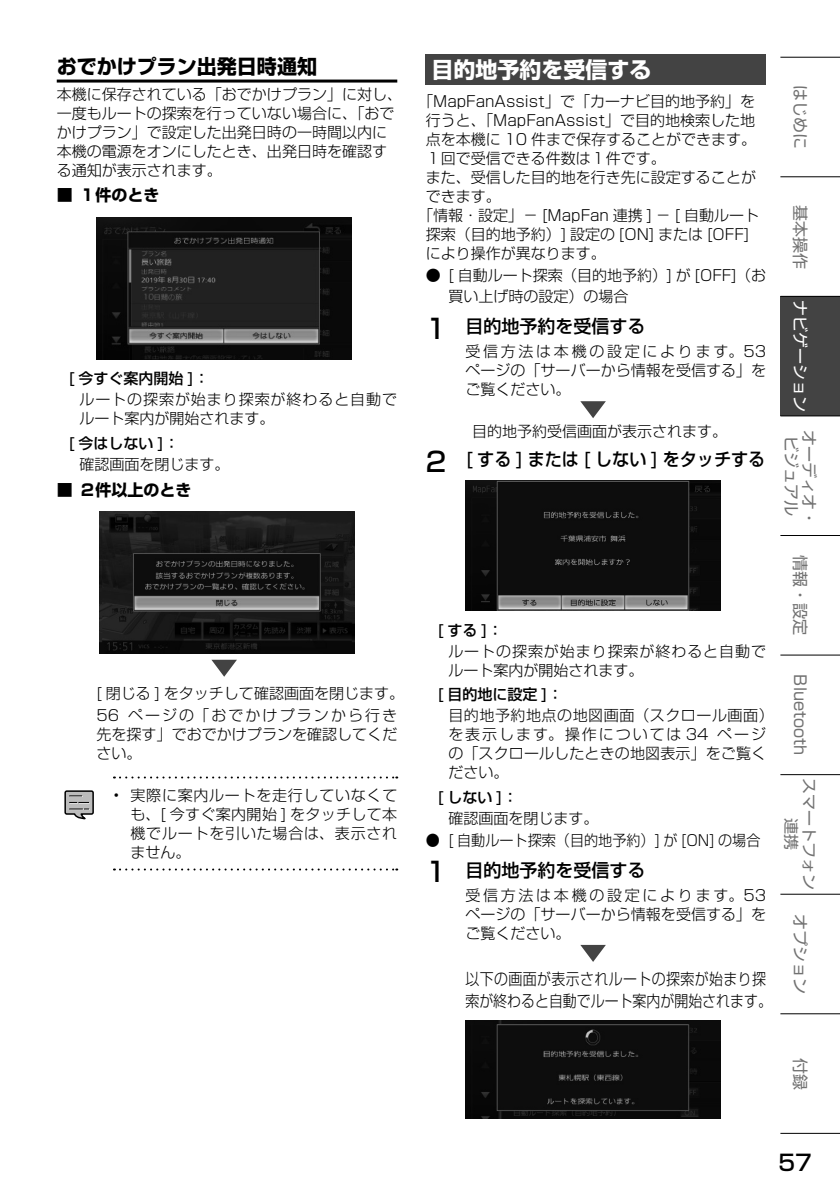
<style>
.page{position:relative;width:840px;height:1191px;background:#fff}
.page>*{position:absolute;margin:0;border:0;box-sizing:border-box;transform-origin:0 0}
.t1{font:700 22px "Shin Go Pro";color:#fff}
.t2{font:500 22px "Shin Go Pro";color:#000}
.t3{font:700 20px "Shin Go Pro";color:#000}
.t4{font:500 18px "Shin Go Pro";color:#000}
.t5{font:500 18px "Shin Go Pro";color:#000;scale:.95 1}
.t6{font:300 16px/22px "Shin Go Pro";letter-spacing:.015em;color:#000;scale:.87 1}
.t7{font:16px "Shin Go Pro";color:#727272}
.t8{font:700 16px "Shin Go Pro";color:#000}
.t9{font:16px "Shin Go Pro";color:#fff}
.t10{font:15.2px/18px "Shin Go Pro";color:#727272;text-align:center;scale:1.05 1}
.t11{font:300 15px/19px "Shin Go Pro";color:#000}
.t12{font:300 15px/19px "Shin Go Pro";letter-spacing:.06em;color:#000}
.t13{font:300 15px/19px "Shin Go Pro";letter-spacing:.035em;color:#000}
.t14{font:500 15px "Shin Go Pro";color:#000}
.t15{font:300 15px "Shin Go Pro";color:#000;scale:.94 1}
.s1{font-weight:500}
.s2{font-size:27px}
</style>
<div class="page">
<div style="left:780px;top:296px;width:59px;height:120px;background:#434343"></div>
<hr style="left:780px;top:57px;width:59px;height:1px;background:#000">
<hr style="left:780px;top:176px;width:59px;height:1px;background:#000">
<hr style="left:780px;top:296px;width:59px;height:1px;background:#000">
<hr style="left:780px;top:415px;width:59px;height:1px;background:#000">
<hr style="left:780px;top:535px;width:59px;height:1px;background:#000">
<hr style="left:780px;top:654px;width:59px;height:1px;background:#000">
<hr style="left:780px;top:774px;width:59px;height:1px;background:#000">
<hr style="left:780px;top:893px;width:59px;height:1px;background:#000">
<hr style="left:780px;top:1013px;width:59px;height:1px;background:#000">
<hr style="left:780px;top:1132px;width:59px;height:1px;background:#000">
<hr style="left:57px;top:80px;width:340px;height:3px;background:#000">
<svg style="left:114px;top:776px;width:283px;height:2px"></svg>
<svg style="left:114px;top:868px;width:283px;height:2px"></svg>
<img style="left:96px;top:218px;width:255px;height:141px">
<img style="left:99px;top:512px;width:255px;height:142px">
<svg style="left:211px;top:660px;width:26px;height:17px"></svg>
<svg style="left:64px;top:790px;width:30px;height:30px"></svg>
<div style="left:425px;top:54px;width:340px;height:30px;background:#434343"></div>
<svg style="left:580px;top:401px;width:25px;height:17px"></svg>
<img style="left:465px;top:480px;width:255px;height:131px">
<svg style="left:580px;top:945px;width:25px;height:17px"></svg>
<img style="left:465px;top:1020px;width:255px;height:99px">
<h2 class="t3" style="left:57px;top:51px;width:262px">おでかけプラン出発日時通知</h2>
<p class="t11" style="left:57px;top:83px;width:347px">本機に保存されている「おでかけプラン」に対し、一度もルートの探索を行っていない場合に、「おでかけプラン」で設定した出発日時の一時間以内に本機の電源をオンにしたとき、出発日時を確認する通知が表示されます。</p>
<p class="t8" style="left:57px;top:182px;width:104px"><span class="s1">■</span> １件のとき</p>
<p class="t14" style="left:68px;top:366px;width:142px">[ 今すぐ案内開始 ]：</p>
<p class="t12" style="left:79px;top:388px;width:319px">ルートの探索が始まり探索が終わると自動でルート案内が開始されます。</p>
<p class="t14" style="left:68px;top:431px;width:112px">[ 今はしない ]：</p>
<p class="t11" style="left:79px;top:453px;width:152px">確認画面を閉じます。</p>
<p class="t8" style="left:57px;top:477px;width:136px"><span class="s1">■</span> ２件以上のとき</p>
<p class="t11" style="left:96px;top:680px;width:309px;line-height:21.8px">[ 閉じる ] をタッチして確認画面を閉じます。<br>56 ページの「おでかけプランから行き</p>
<p class="t11" style="left:96px;top:722px;width:302px">先を探す」でおでかけプランを確認してください。</p>
<p class="t11" style="left:130px;top:784px;width:268px;text-align:justify;text-indent:-17px">• 実際に案内ルートを走行していなくても、[ 今すぐ案内開始 ] をタッチして本機でルートを引いた場合は、表示されません。</p>
<h1 class="t1" style="left:431px;top:52px;width:222px">目的地予約を受信する</h1>
<p class="t11" style="left:418px;top:90px;width:338px">「MapFanAssist」で「カーナビ目的地予約」を</p>
<p class="t11" style="left:425px;top:109px;width:331px">行うと、「MapFanAssist」で目的地検索した地</p>
<p class="t11" style="left:425px;top:128px;width:332px">点を本機に 10 件まで保存することができます。</p>
<p class="t11" style="left:425px;top:147px;width:241px">１回で受信できる件数は１件です。</p>
<p class="t11" style="left:425px;top:166px;width:331px">また、受信した目的地を行き先に設定することが</p>
<p class="t11" style="left:425px;top:185px;width:76px">できます。</p>
<p class="t11" style="left:418px;top:204px;width:342px">「情報・設定」− [MapFan 連携 ] − [ 自動ルート</p>
<p class="t11" style="left:425px;top:223px;width:325px">探索（目的地予約）] 設定の [ON] または [OFF]</p>
<p class="t11" style="left:425px;top:242px;width:181px">により操作が異なります。</p>
<p class="t11" style="left:448px;top:263px;width:319px;line-height:21px;text-indent:-23px">● [ 自動ルート探索（目的地予約）] が [OFF]（お買い上げ時の設定）の場合</p>
<p class="t4" style="left:425px;top:311px;width:221px"><span class="s2">1</span> 目的地予約を受信する</p>
<p class="t11" style="left:465px;top:340px;width:302px;text-align:justify">受信方法は本機の設定によります。53ページの「サーバーから情報を受信する」をご覧ください。</p>
<p class="t11" style="left:472px;top:420px;width:256px">目的地予約受信画面が表示されます。</p>
<p class="t5" style="left:425px;top:445px;width:359px"><span class="s2">2</span> [ する ] または [ しない ] をタッチする</p>
<p class="t14" style="left:437px;top:617px;width:67px">[ する ]：</p>
<p class="t12" style="left:448px;top:639px;width:319px">ルートの探索が始まり探索が終わると自動でルート案内が開始されます。</p>
<p class="t14" style="left:437px;top:682px;width:127px">[ 目的地に設定 ]：</p>
<p class="t13" style="left:448px;top:704px;width:326px">目的地予約地点の地図画面（スクロール画面）を表示します。操作については 34 ページの「スクロールしたときの地図表示」をご覧ください。</p>
<p class="t14" style="left:437px;top:785px;width:82px">[ しない ]：</p>
<p class="t11" style="left:448px;top:807px;width:151px">確認画面を閉じます。</p>
<p class="t15" style="left:425px;top:828px;width:357px">● [ 自動ルート探索（目的地予約）] が [ON] の場合</p>
<p class="t4" style="left:425px;top:855px;width:221px"><span class="s2">1</span> 目的地予約を受信する</p>
<p class="t11" style="left:465px;top:884px;width:302px;text-align:justify">受信方法は本機の設定によります。53ページの「サーバーから情報を受信する」をご覧ください。</p>
<p class="t6" style="left:465px;top:965px;width:353px">以下の画面が表示されルートの探索が始まり探索が終わると自動でルート案内が開始されます。</p>
<p class="t7" style="left:813px;top:85px;width:65px;rotate:90deg">はじめに</p>
<p class="t7" style="left:813px;top:204px;width:65px;rotate:90deg">基本操作</p>
<p class="t9" style="left:813px;top:300px;width:113px;rotate:90deg">ナビゲーション</p>
<p class="t7" style="left:804px;top:436px;width:81px;rotate:90deg">ビジュアル</p>
<p class="t7" style="left:822px;top:430px;width:97px;rotate:90deg">オーディオ・</p>
<p class="t7" style="left:812px;top:555px;width:81px;rotate:90deg">情報・設定</p>
<p class="t7" style="left:812px;top:674px;width:82px;rotate:90deg">Bluetooth</p>
<p class="t10" style="left:819px;top:778px;width:108px;rotate:90deg">スマートフォン連携</p>
<p class="t7" style="left:813px;top:914px;width:81px;rotate:90deg">オプション</p>
<p class="t7" style="left:813px;top:1057px;width:33px;rotate:90deg">付録</p>
<h1 class="t2" style="left:778px;top:1144px;width:35px">57</h1>
</div>
